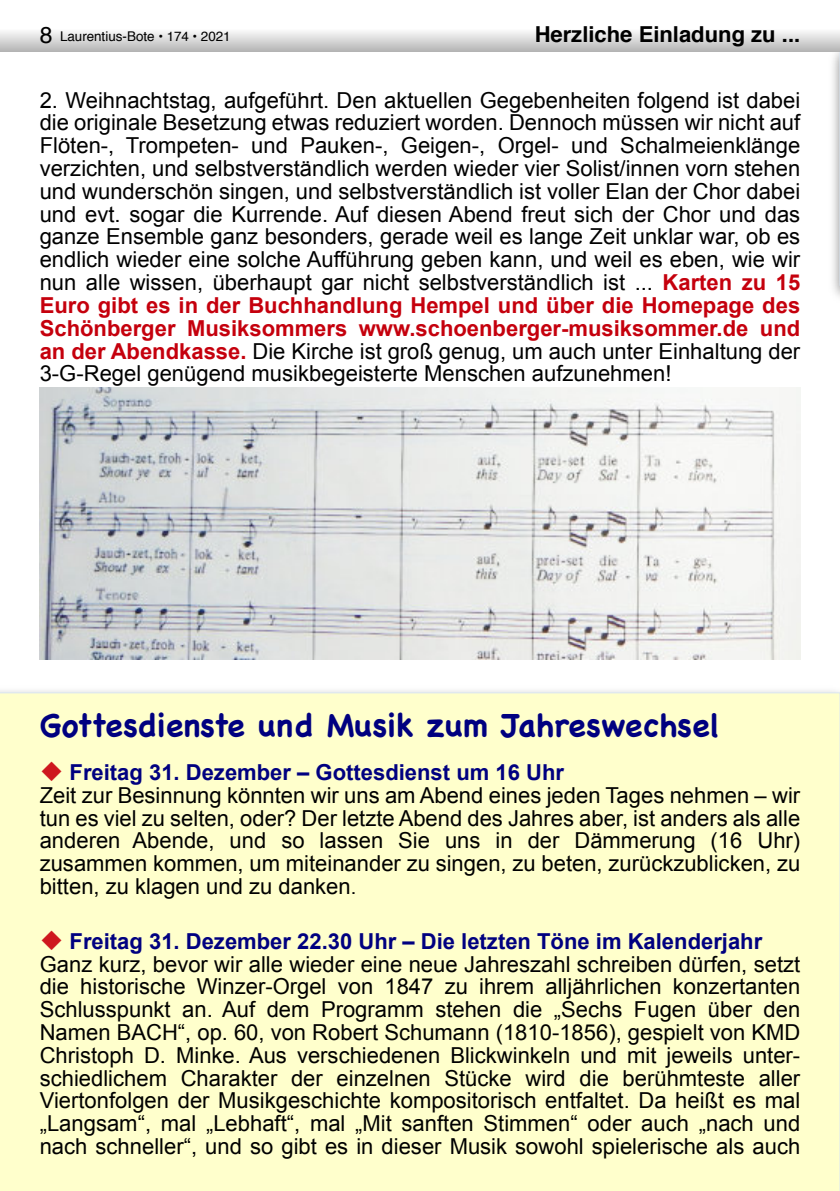
<style>
.page{position:relative;width:840px;height:1191px;background:#fff}
.page>*{position:absolute;margin:0;border:0;box-sizing:border-box;transform-origin:0 0}
.t1{font:700 32px "Chalkboard";color:#000080}
.t2{font:22px/22.8px "Arial";color:#000}
.t3{font:700 22px "Helvetica";color:#000}
.t4{font:13.4px "Helvetica";letter-spacing:-.005em;color:#000}
.s1{font-size:23px}
.s2{font-weight:700;color:#c5000d}
.s3{color:#ce181e}
.s4{font-weight:700;color:#000080}
.s5{font-size:20px}
</style>
<div class="page">
<img style="left:828px;top:51px;width:11px;height:245px">
<div style="left:0;top:692px;width:839px;height:499px;background:#ffc"></div>
<div style="left:0;top:23px;width:839px;height:28px;background:linear-gradient(to bottom,#fff,#bcbcbc)"></div>
<svg style="left:839px;top:32px;width:1px;height:254px"></svg>
<img style="left:40px;top:388px;width:759px;height:271px">
<p class="t4" style="left:40px;top:31px;width:192px"><span class="s1">8</span> Laurentius-Bote • 174 • 2021</p>
<p class="t3" style="left:534px;top:25px;width:267px">Herzliche Einladung zu ...</p>
<p class="t2" style="left:40px;top:91px;width:761px;text-align:justify">2. Weihnachtstag, aufgeführt. Den aktuellen Gegebenheiten folgend ist dabei die originale Besetzung etwas reduziert worden. Dennoch müssen wir nicht auf Flöten-, Trompeten- und Pauken-, Geigen-, Orgel- und Schalmeienklänge verzichten, und selbstverständlich werden wieder vier Solist/innen vorn stehen und wunderschön singen, und selbstverständlich ist voller Elan der Chor dabei und evt. sogar die Kurrende. Auf diesen Abend freut sich der Chor und das ganze Ensemble ganz besonders, gerade weil es lange Zeit unklar war, ob es endlich wieder eine solche Aufführung geben kann, und weil es eben, wie wir nun alle wissen, überhaupt gar nicht selbstverständlich ist ... <span class="s2">Karten zu 15<br>Euro gibt es in der Buchhandlung Hempel und über die Homepage des Schönberger Musiksommers www.schoenberger-musiksommer.de und an der Abendkasse.</span> Die Kirche ist groß genug, um auch unter Einhaltung der 3-G-Regel genügend musikbegeisterte Menschen aufzunehmen!</p>
<h1 class="t1" style="left:40px;top:704px;width:681px">Gottesdienste und Musik zum Jahreswechsel</h1>
<p class="t2" style="left:40px;top:763px;width:761px"><span class="s3">◆</span> <span class="s4">Freitag 31. Dezember – Gottesdienst um 16 Uhr<br></span>Zeit zur Besinnung könnten wir uns am Abend eines jeden Tages nehmen – wir tun es viel zu selten, oder? Der letzte Abend des Jahres aber, ist anders als alle anderen Abende, und so lassen Sie uns in der Dämmerung (16 Uhr) zusammen kommen, um miteinander zu singen, zu beten, zurückzublicken, zu bitten, zu klagen und zu danken<span class="s5">.</span></p>
<p class="t2" style="left:40px;top:931px;width:761px"><span class="s3">◆</span> <span class="s4">Freitag 31. Dezember 22.30 Uhr – Die letzten Töne im Kalenderjahr </span>Ganz kurz, bevor wir alle wieder eine neue Jahreszahl schreiben dürfen, setzt die historische Winzer-Orgel von 1847 zu ihrem alljährlichen konzertanten Schlusspunkt an. Auf dem Programm stehen die „Sechs Fugen über den Namen BACH“, op. 60, von Robert Schumann (1810-1856), gespielt von KMD Christoph D. Minke. Aus verschiedenen Blickwinkeln und mit jeweils unter&shy;schiedlichem Charakter der einzelnen Stücke wird die berühmteste aller Viertonfolgen der Musikgeschichte kompositorisch entfaltet. Da heißt es mal „Langsam“, mal „Lebhaft“, mal „Mit sanften Stimmen“ oder auch „nach und nach schneller“, und so gibt es in dieser Musik sowohl spielerische als auch</p>
</div>
